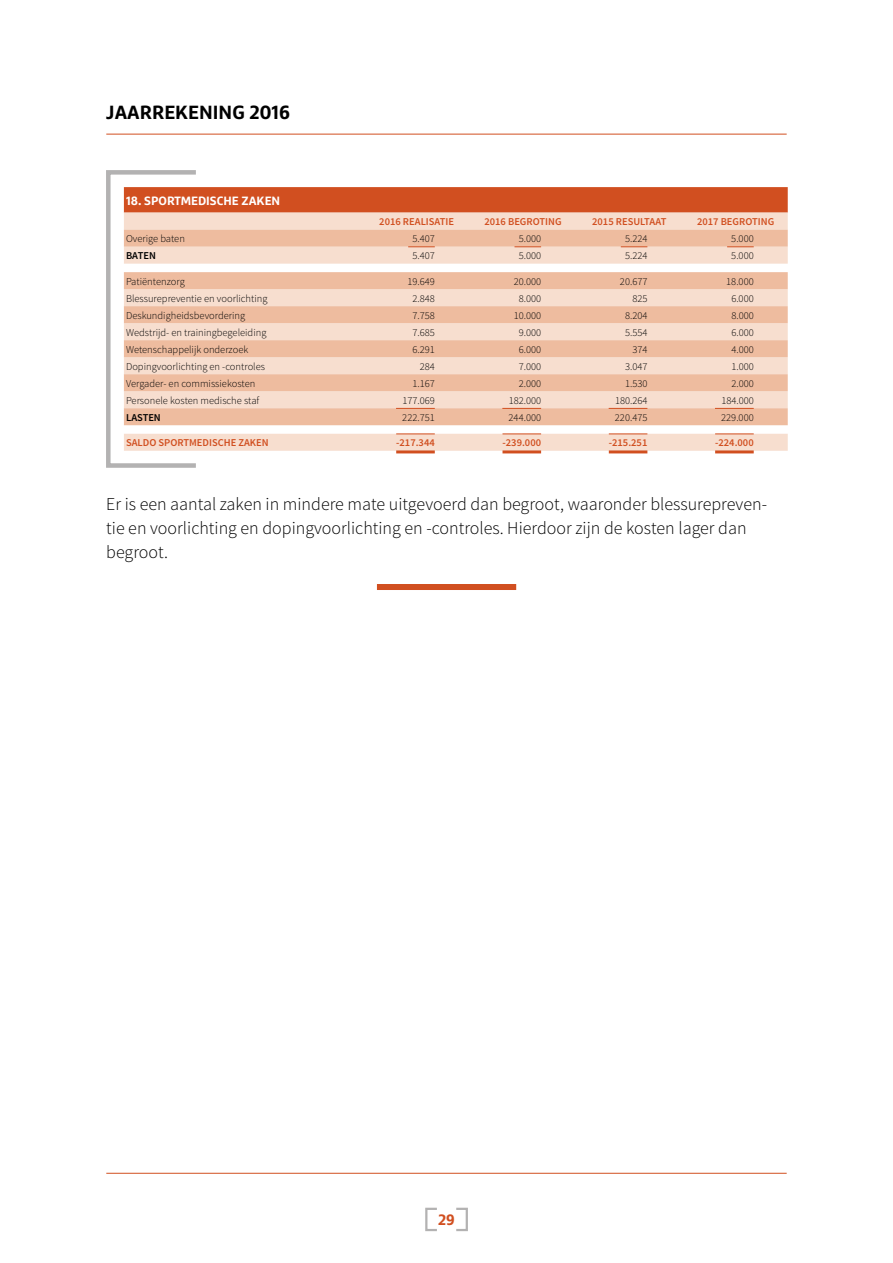
<style>
.page{position:relative;width:893px;height:1263px;background:#fff}
.page>*{position:absolute;margin:0;border:0;box-sizing:border-box;transform-origin:0 0}
.t1{font:700 19.05px "Marselis Pro";color:#000}
.t2{font:300 18px/24px "Source Sans Pro";color:#000}
.t3{font:700 15px "Marselis Pro";color:#d14f20}
.t4{font:700 12px "Marselis Pro";color:#fff}
.t5{font:300 10.5px "Source Sans Pro";color:#000}
.t6{font:600 10.5px "Source Sans Pro";color:#d14f20}
.t7{font:600 10.5px "Source Sans Pro";color:#000}
</style>
<div class="page">
<div style="left:425px;top:1208px;width:13px;height:23px;border:2px solid #b3b2b2"></div>
<div style="left:455px;top:1208px;width:13px;height:23px;border:2px solid #b3b2b2"></div>
<hr style="left:106px;top:134px;width:681px;height:1px;background:#d14f20">
<hr style="left:106px;top:1173px;width:681px;height:1px;background:#d14f20">
<svg style="left:124px;top:187px;width:664px;height:26px;background:#d25325"></svg>
<svg style="left:124px;top:213px;width:664px;height:238px;fill:#f7decf"></svg>
<svg style="left:124px;top:230px;width:664px;height:195px;background:#f2cdb8"></svg>
<svg style="left:408px;top:246px;width:27px;height:1px"></svg>
<svg style="left:514px;top:246px;width:27px;height:1px"></svg>
<svg style="left:621px;top:246px;width:26px;height:1px"></svg>
<svg style="left:727px;top:246px;width:27px;height:1px"></svg>
<hr style="left:396px;top:408px;width:39px;height:1px;background:#d14f20">
<hr style="left:502px;top:408px;width:39px;height:1px;background:#d14f20">
<hr style="left:609px;top:408px;width:38px;height:1px;background:#d14f20">
<hr style="left:715px;top:408px;width:39px;height:1px;background:#d14f20">
<hr style="left:396px;top:433px;width:39px;height:1px;background:#d14f20">
<hr style="left:396px;top:450px;width:39px;height:3px;background:#d14f20">
<hr style="left:502px;top:433px;width:39px;height:1px;background:#d14f20">
<hr style="left:502px;top:450px;width:39px;height:3px;background:#d14f20">
<hr style="left:609px;top:433px;width:38px;height:1px;background:#d14f20">
<hr style="left:609px;top:450px;width:38px;height:3px;background:#d14f20">
<hr style="left:715px;top:433px;width:39px;height:1px;background:#d14f20">
<hr style="left:715px;top:450px;width:39px;height:3px;background:#d14f20">
<div style="left:106px;top:170px;width:92px;height:298px;border:4px solid #b3b2b2"></div>
<div style="left:377px;top:584px;width:139px;height:6px;background:#d14f20"></div>
<h1 class="t1" style="left:106px;top:100px;width:185px">JAARREKENING 2016</h1>
<p class="t4" style="left:126px;top:193px;width:156px">18. SPORTMEDISCHE ZAKEN</p>
<p class="t6" style="left:379px;top:215px;width:76px">2016 REALISATIE</p>
<p class="t6" style="left:484px;top:215px;width:79px">2016 BEGROTING</p>
<p class="t6" style="left:592px;top:215px;width:76px">2015 RESULTAAT</p>
<p class="t6" style="left:697px;top:215px;width:79px">2017 BEGROTING</p>
<p class="t5" style="left:126px;top:232px;width:60px">Overige baten</p>
<p class="t5" style="left:412px;top:232px;width:24px">5.407</p>
<p class="t5" style="left:519px;top:232px;width:24px">5.000</p>
<p class="t5" style="left:625px;top:232px;width:24px">5.224</p>
<p class="t5" style="left:731px;top:232px;width:24px">5.000</p>
<p class="t7" style="left:126px;top:249px;width:31px">BATEN</p>
<p class="t5" style="left:412px;top:249px;width:24px">5.407</p>
<p class="t5" style="left:519px;top:249px;width:24px">5.000</p>
<p class="t5" style="left:625px;top:249px;width:24px">5.224</p>
<p class="t5" style="left:731px;top:249px;width:24px">5.000</p>
<p class="t5" style="left:126px;top:275px;width:60px">Patiëntenzorg</p>
<p class="t5" style="left:407px;top:275px;width:29px">19.649</p>
<p class="t5" style="left:514px;top:275px;width:29px">20.000</p>
<p class="t5" style="left:620px;top:275px;width:29px">20.677</p>
<p class="t5" style="left:726px;top:275px;width:29px">18.000</p>
<p class="t5" style="left:126px;top:292px;width:143px">Blessurepreventie en voorlichting</p>
<p class="t5" style="left:412px;top:292px;width:24px">2.848</p>
<p class="t5" style="left:519px;top:292px;width:24px">8.000</p>
<p class="t5" style="left:632px;top:292px;width:17px">825</p>
<p class="t5" style="left:731px;top:292px;width:24px">6.000</p>
<p class="t5" style="left:126px;top:309px;width:121px">Deskundigheidsbevordering</p>
<p class="t5" style="left:412px;top:309px;width:24px">7.758</p>
<p class="t5" style="left:514px;top:309px;width:29px">10.000</p>
<p class="t5" style="left:625px;top:309px;width:24px">8.204</p>
<p class="t5" style="left:731px;top:309px;width:24px">8.000</p>
<p class="t5" style="left:126px;top:326px;width:142px">Wedstrijd- en trainingbegeleiding</p>
<p class="t5" style="left:412px;top:326px;width:24px">7.685</p>
<p class="t5" style="left:519px;top:326px;width:24px">9.000</p>
<p class="t5" style="left:625px;top:326px;width:24px">5.554</p>
<p class="t5" style="left:731px;top:326px;width:24px">6.000</p>
<p class="t5" style="left:126px;top:343px;width:124px">Wetenschappelijk onderzoek</p>
<p class="t5" style="left:412px;top:343px;width:24px">6.291</p>
<p class="t5" style="left:519px;top:343px;width:24px">6.000</p>
<p class="t5" style="left:632px;top:343px;width:17px">374</p>
<p class="t5" style="left:731px;top:343px;width:24px">4.000</p>
<p class="t5" style="left:126px;top:360px;width:141px">Dopingvoorlichting en -controles</p>
<p class="t5" style="left:420px;top:360px;width:17px">284</p>
<p class="t5" style="left:519px;top:360px;width:24px">7.000</p>
<p class="t5" style="left:625px;top:360px;width:24px">3.047</p>
<p class="t5" style="left:731px;top:360px;width:24px">1.000</p>
<p class="t5" style="left:126px;top:377px;width:131px">Vergader- en commissiekosten</p>
<p class="t5" style="left:412px;top:377px;width:24px">1.167</p>
<p class="t5" style="left:519px;top:377px;width:24px">2.000</p>
<p class="t5" style="left:625px;top:377px;width:24px">1.530</p>
<p class="t5" style="left:731px;top:377px;width:24px">2.000</p>
<p class="t5" style="left:126px;top:394px;width:135px">Personele kosten medische staf</p>
<p class="t5" style="left:402px;top:394px;width:34px">177.069</p>
<p class="t5" style="left:509px;top:394px;width:34px">182.000</p>
<p class="t5" style="left:615px;top:394px;width:34px">180.264</p>
<p class="t5" style="left:721px;top:394px;width:34px">184.000</p>
<p class="t7" style="left:126px;top:411px;width:36px">LASTEN</p>
<p class="t5" style="left:402px;top:411px;width:34px">222.751</p>
<p class="t5" style="left:509px;top:411px;width:34px">244.000</p>
<p class="t5" style="left:615px;top:411px;width:34px">220.475</p>
<p class="t5" style="left:721px;top:411px;width:34px">229.000</p>
<p class="t6" style="left:126px;top:436px;width:144px">SALDO SPORTMEDISCHE ZAKEN</p>
<p class="t6" style="left:396px;top:436px;width:40px">-217.344</p>
<p class="t6" style="left:502px;top:436px;width:40px">-239.000</p>
<p class="t6" style="left:609px;top:436px;width:40px">-215.251</p>
<p class="t6" style="left:715px;top:436px;width:40px">-224.000</p>
<h2 class="t2" style="left:106px;top:492px;width:662px">Er is een aantal zaken in mindere mate uitgevoerd dan begroot, waaronder blessurepreven&shy;tie en voorlichting en dopingvoorlichting en -controles. Hierdoor zijn de kosten lager dan begroot.</h2>
<h3 class="t3" style="left:438px;top:1210px;width:18px">29</h3>
</div>
